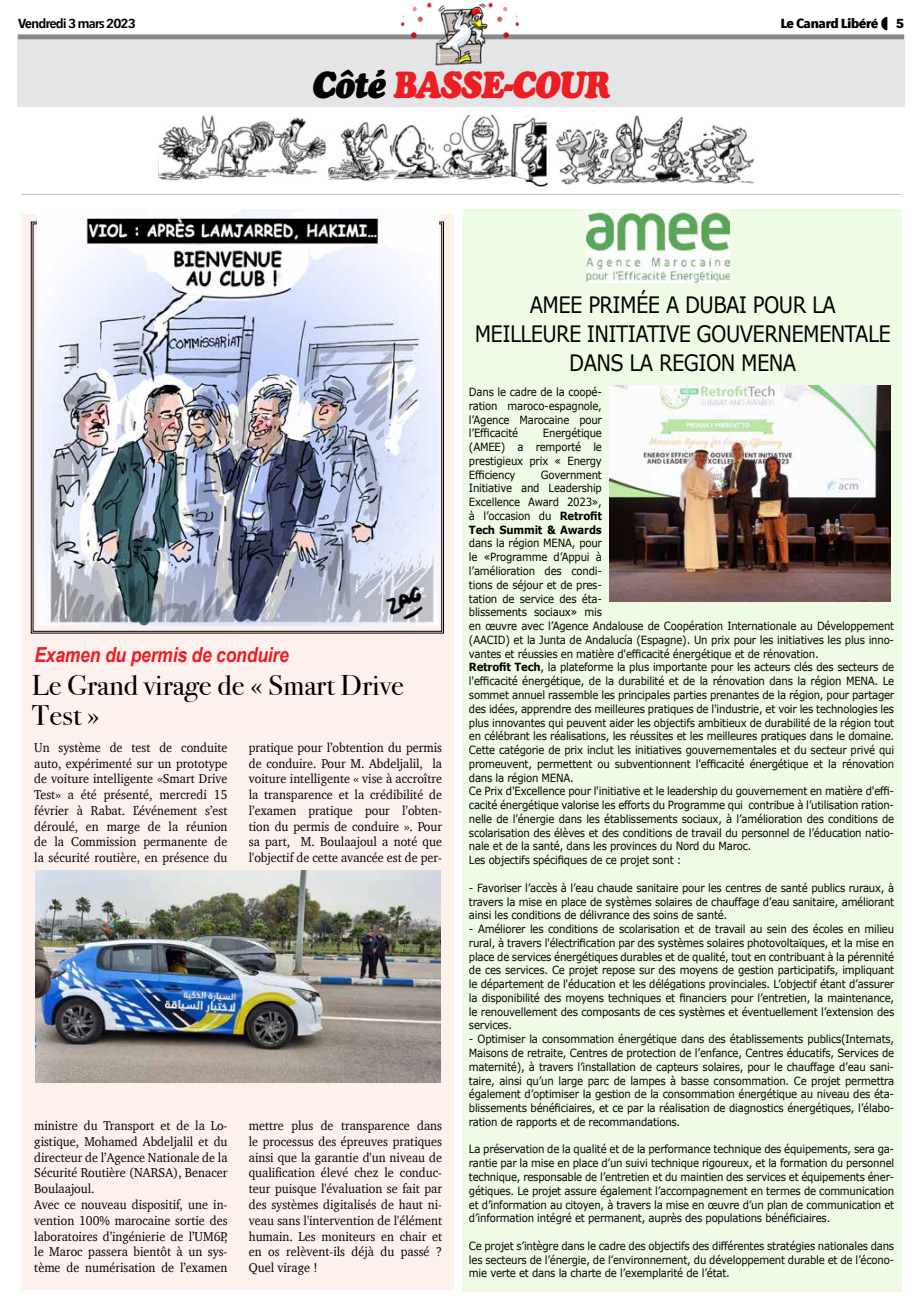
<style>
.page{position:relative;width:922px;height:1312px;background:#fff}
.page>*{position:absolute;margin:0;border:0;box-sizing:border-box;transform-origin:0 0}
.t1{font:italic 37.5px "Cooper Black Std";letter-spacing:-.04em;color:#ed1d24;scale:.9 1}
.t2{font:28.5px/30px "Bodoni Svty Two ITCTT";color:#000;scale:1.05 1}
.t3{font:22.5px/28.5px "Verdana";letter-spacing:-.03em;color:#000;text-align:center;scale:.87 1}
.t4{font:italic 700 20.75px "Arial Narrow";letter-spacing:-.01em;color:#ed1d24}
.t5{font:13.12px/15.8px "Charter";color:#000;text-align:justify;scale:.93 1}
.t6{font:600 13px "Avenir Next Condensed";letter-spacing:-.06em;color:#000;scale:1.25 1}
.t7{font:700 13px "Avenir Next Condensed";letter-spacing:-.04em;color:#000;scale:1.25 1}
.t8{font:11.25px/13.8px "Verdana";letter-spacing:-.02em;color:#000;text-align:justify;scale:.9 1}
.s1{color:#000}
.s2{font-weight:700}
</style>
<div class="page">
<img style="left:159px;top:116px;width:389px;height:71px">
<img style="left:555px;top:115px;width:200px;height:70px">
<div style="left:17px;top:40px;width:887px;height:67px;background:#e4e5e6"></div>
<hr style="left:21px;top:194px;width:879px;height:1px;background:#bcbec0">
<div style="left:18px;top:34px;width:886px;height:5px;background:#86888a"></div>
<img style="left:395px;top:2px;width:131px;height:64px">
<div style="left:21px;top:214px;width:433px;height:1075px;background:#fdf1ee"></div>
<svg style="left:30px;top:221px;width:414px;height:413px"></svg>
<img style="left:35px;top:870px;width:405px;height:212px">
<div style="left:462px;top:209px;width:439px;height:1082px;background:#effbe4"></div>
<img style="left:609px;top:385px;width:281px;height:216px">
<img style="left:586px;top:211px;width:143px;height:72px">
<img style="left:37px;top:209px;width:401px;height:416px">
<p class="t6" style="left:18px;top:12px;width:96px">Vendredi 3 mars2023</p>
<p class="t7" style="left:780px;top:15px;width:80px">Le Canard Libéré</p>
<p class="t7" style="left:895px;top:15px;width:8px">5</p>
<h1 class="t1" style="left:311px;top:62px;width:333px"><span class="s1">Côté</span> BASSE-COUR</h1>
<h3 class="t4" style="left:34px;top:639px;width:256px">Examen du permis de conduire</h3>
<h2 class="t2" style="left:32px;top:667px;width:356px">Le Grand virage de « Smart Drive<br>Test »</h2>
<p class="t5" style="left:34px;top:739px;width:209px">Un système de test de conduite auto, expérimenté sur un prototype de voiture intelligente «Smart Drive Test» a été présenté, mercredi 15 février à Rabat. L’événement s’est déroulé, en marge de la réunion de la Commission permanente de la sécurité routière, en présence du</p>
<p class="t5" style="left:249px;top:739px;width:209px">pratique pour l’obtention du permis de conduire. Pour M. Abdeljalil, la voiture intelligente « vise à accroître la transparence et la crédibilité de l’examen pratique pour l’obten&shy;tion du permis de conduire ». Pour sa part, M. Boulaajoul a noté que l'objectif de cette avancée est de per-</p>
<p class="t5" style="left:34px;top:1117px;width:209px;text-align:left">ministre du Transport et de la Lo&shy;gistique, Mohamed Abdeljalil et du directeur de l’Agence Nationale de la Sécurité Routière (NARSA), Benacer Boulaajoul.<br>Avec ce nouveau dispositif, une in&shy;vention 100% marocaine sortie des laboratoires d’ingénierie de l’UM6P, le Maroc passera bientôt à un sys&shy;tème de numérisation de l’examen</p>
<p class="t5" style="left:249px;top:1117px;width:209px">mettre plus de transparence dans le processus des épreuves pratiques ainsi que la garantie d'un niveau de qualification élevé chez le conduc&shy;teur puisque l'évaluation se fait par des systèmes digitalisés de haut ni&shy;veau sans l'intervention de l'élément humain. Les moniteurs en chair et en os relèvent-ils déjà du passé ?<br>Quel virage !</p>
<h3 class="t3" style="left:474px;top:291px;width:479px">AMEE PRIMÉE A DUBAI POUR LA<br>MEILLEURE INITIATIVE GOUVERNEMENTALE<br>DANS LA REGION MENA</h3>
<p class="t8" style="left:469px;top:385px;width:149px">Dans le cadre de la coopé&shy;ration maroco-espagnole, l’Agence Marocaine pour l’Efficacité</p>
<p class="t8" style="left:469px;top:426px;width:149px;text-indent:74px">Energétique (AMEE) a remporté le prestigieux prix « Energy Efficiency</p>
<p class="t8" style="left:469px;top:467px;width:149px;text-indent:72px">Government Initiative and Leadership Excellence Award 2023», à l’occasion du <span class="s2">Retrofit Tech Summit &amp; Awards</span></p>
<p class="t8" style="left:469px;top:536px;width:474px;text-align:left">dans la région MENA, pour<br>le «Programme d’Appui à<br>l’amélioration des condi-<br>tions de séjour et de pres-<br>tation de service des éta-<br>blissements sociaux» mis<br>en œuvre avec l’Agence Andalouse de Coopération Internationale au Développement (AACID) et la Junta de Andalucía (Espagne). Un prix pour les initiatives les plus inno&shy;vantes et réussies en matière d'efficacité énergétique et de rénovation.<br><span class="s2">Retrofit Tech</span>, la plateforme la plus importante pour les acteurs clés des secteurs de l'efficacité énergétique, de la durabilité et de la rénovation dans la région MENA. Le sommet annuel rassemble les principales parties prenantes de la région, pour partager des idées, apprendre des meilleures pratiques de l'industrie, et voir les technologies les plus innovantes qui peuvent aider les objectifs ambitieux de durabilité de la région tout en célébrant les réalisations, les réussites et les meilleures pratiques dans le domaine.<br>Cette catégorie de prix inclut les initiatives gouvernementales et du secteur privé qui promeuvent, permettent ou subventionnent l'efficacité énergétique et la rénovation dans la région MENA.<br>Ce Prix d'Excellence pour l'initiative et le leadership du gouvernement en matière d'effi&shy;cacité énergétique valorise les efforts du Programme qui contribue à l’utilisation ration&shy;nelle de l’énergie dans les établissements sociaux, à l’amélioration des conditions de scolarisation des élèves et des conditions de travail du personnel de l’éducation natio&shy;nale et de la santé, dans les provinces du Nord du Maroc.<br>Les objectifs spécifiques de ce projet sont :</p>
<p class="t8" style="left:469px;top:880px;width:474px">- Favoriser l’accès à l’eau chaude sanitaire pour les centres de santé publics ruraux, à travers la mise en place de systèmes solaires de chauffage d’eau sanitaire, améliorant ainsi les conditions de délivrance des soins de santé.</p>
<p class="t8" style="left:469px;top:922px;width:474px">- Améliorer les conditions de scolarisation et de travail au sein des écoles en milieu rural, à travers l'électrification par des systèmes solaires photovoltaïques, et la mise en place de services énergétiques durables et de qualité, tout en contribuant à la pérennité de ces services. Ce projet repose sur des moyens de gestion participatifs, impliquant le département de l'éducation et les délégations provinciales. L’objectif étant d’assurer la disponibilité des moyens techniques et financiers pour l’entretien, la maintenance, le renouvellement des composants de ces systèmes et éventuellement l’extension des services.</p>
<p class="t8" style="left:469px;top:1032px;width:474px">- Optimiser la consommation énergétique dans des établissements publics(Internats, Maisons de retraite, Centres de protection de l’enfance, Centres éducatifs, Services de maternité), à travers l’installation de capteurs solaires, pour le chauffage d’eau sani&shy;taire, ainsi qu’un large parc de lampes à basse consommation. Ce projet permettra également d’optimiser la gestion de la consommation énergétique au niveau des éta&shy;blissements bénéficiaires, et ce par la réalisation de diagnostics énergétiques, l’élabo&shy;ration de rapports et de recommandations.</p>
<p class="t8" style="left:469px;top:1142px;width:474px">La préservation de la qualité et de la performance technique des équipements, sera ga&shy;rantie par la mise en place d’un suivi technique rigoureux, et la formation du personnel technique, responsable de l’entretien et du maintien des services et équipements éner&shy;gétiques. Le projet assure également l’accompagnement en termes de communication et d’information au citoyen, à travers la mise en œuvre d’un plan de communication et d’information intégré et permanent, auprès des populations bénéficiaires.</p>
<p class="t8" style="left:469px;top:1238px;width:474px">Ce projet s’intègre dans le cadre des objectifs des différentes stratégies nationales dans les secteurs de l’énergie, de l’environnement, du développement durable et de l’écono&shy;mie verte et dans la charte de l’exemplarité de l’état.</p>
</div>
